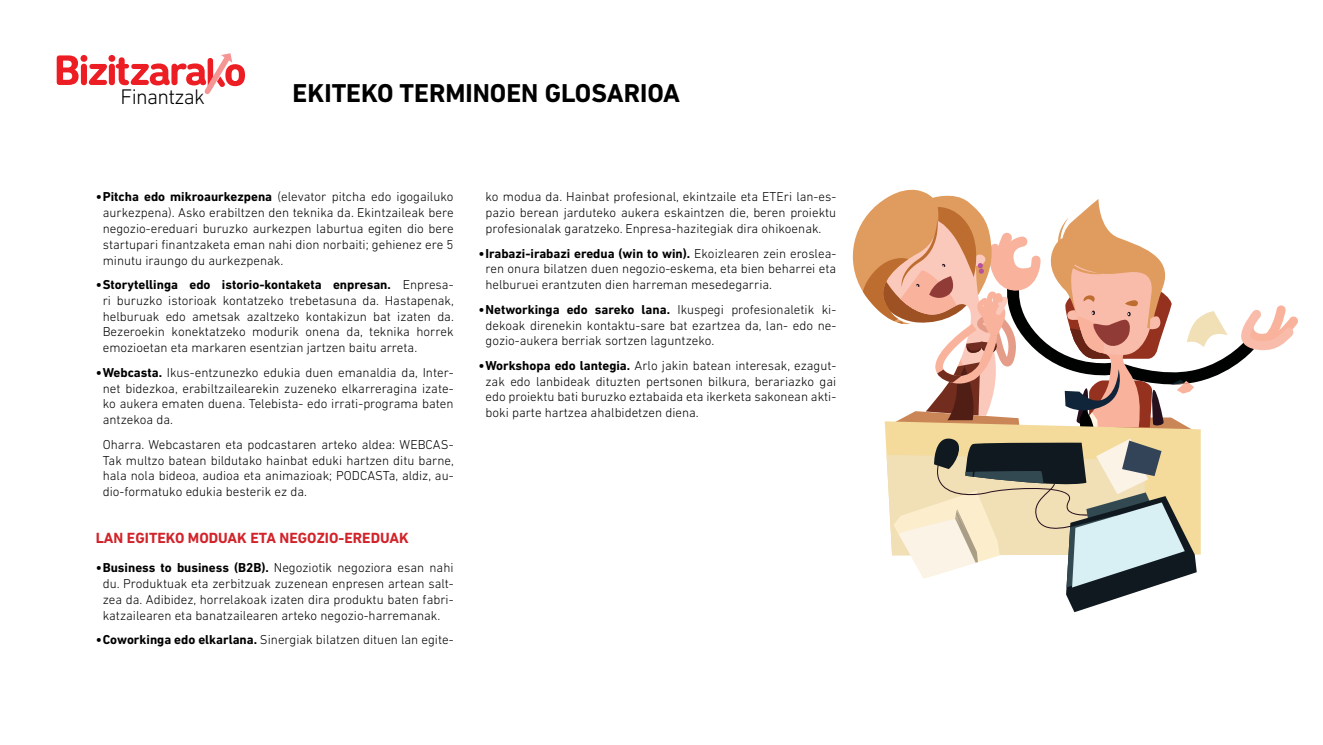
<style>
.page{position:relative;width:1323px;height:745px;background:#fff}
.page>*{position:absolute;margin:0;border:0;box-sizing:border-box;transform-origin:0 0}
.t1{font:700 26.25px "DIN Next LT Pro";color:#000}
.t2{font:300 21.5px "DIN Next LT Pro";letter-spacing:-.03em;color:#000}
.t3{font:700 15px "DIN Next LT Pro";color:#d2232a}
.t4{font:300 13.12px/15.8px "DIN Next LT Pro";color:#000;text-align:justify}
.s1{font-weight:700}
</style>
<div class="page">
<svg style="left:57px;top:53px;width:188px;height:41px"></svg>
<svg style="left:852px;top:189px;width:446px;height:422px"></svg>
<h2 class="t2" style="left:120px;top:84px;width:86px">Finantzak</h2>
<h1 class="t1" style="left:293px;top:78px;width:389px">EKITEKO TERMINOEN GLOSARIOA</h1>
<p class="t4" style="left:103px;top:189px;width:352px;text-indent:-7px"><span class="s1">•Pitcha edo mikroaurkezpena</span> (elevator pitcha edo igogailuko aurkezpena). Asko erabiltzen den teknika da. Ekintzaileak bere negozio-ereduari buruzko aurkezpen laburtua egiten dio bere startupari finantzaketa eman nahi dion norbaiti; gehienez ere 5 minutu iraungo du aurkezpenak.</p>
<p class="t4" style="left:103px;top:276px;width:353px;text-indent:-7px"><span class="s1">•Storytellinga edo istorio-kontaketa enpresan.</span> Enpresa&shy;ri buruzko istorioak kontatzeko trebetasuna da. Hastapenak, helburuak edo ametsak azaltzeko kontakizun bat izaten da.<br>Bezeroekin konektatzeko modurik onena da, teknika horrek emozioetan eta markaren esentzian jartzen baitu arreta.</p>
<p class="t4" style="left:103px;top:364px;width:352px;text-indent:-7px"><span class="s1">•Webcasta.</span> Ikus-entzunezko edukia duen emanaldia da, Inter&shy;net bidezkoa, erabiltzailearekin zuzeneko elkarreragina izate&shy;ko aukera ematen duena. Telebista- edo irrati-programa baten antzekoa da.</p>
<p class="t4" style="left:103px;top:436px;width:353px">Oharra. Webcastaren eta podcastaren arteko aldea: WEBCAS-Tak multzo batean bildutako hainbat eduki hartzen ditu barne, hala nola bideoa, audioa eta animazioak; PODCASTa, aldiz, au&shy;dio-formatuko edukia besterik ez da.</p>
<p class="t3" style="left:96px;top:528px;width:315px">LAN EGITEKO MODUAK ETA NEGOZIO-EREDUAK</p>
<p class="t4" style="left:96px;top:559px;width:359px;text-align:center"><span class="s1">•Business to business (B2B).</span> Negoziotik negoziora esan nahi du. Produktuak eta zerbitzuak zuzenean enpresen artean salt&shy;zea da. Adibidez, horrelakoak izaten dira produktu baten fabri&shy;katzailearen eta banatzailearen arteko negozio-harremanak.</p>
<p class="t4" style="left:96px;top:631px;width:359px"><span class="s1">•Coworkinga edo elkarlana.</span> Sinergiak bilatzen dituen lan egite-</p>
<p class="t4" style="left:485px;top:189px;width:352px">ko modua da. Hainbat profesional, ekintzaile eta ETEri lan-es&shy;pazio berean jarduteko aukera eskaintzen die, beren proiektu profesionalak garatzeko. Enpresa-hazitegiak dira ohikoenak.</p>
<p class="t4" style="left:485px;top:245px;width:352px;text-indent:-7px"><span class="s1">•Irabazi-irabazi eredua (win to win).</span> Ekoizlearen zein eroslea&shy;ren onura bilatzen duen negozio-eskema, eta bien beharrei eta helburuei erantzuten dien harreman mesedegarria.</p>
<p class="t4" style="left:485px;top:301px;width:352px;text-indent:-7px"><span class="s1">•Networkinga edo sareko lana.</span> Ikuspegi profesionaletik ki&shy;dekoak direnekin kontaktu-sare bat ezartzea da, lan- edo ne&shy;gozio-aukera berriak sortzen laguntzeko.</p>
<p class="t4" style="left:485px;top:357px;width:352px;text-indent:-7px"><span class="s1">•Workshopa edo lantegia.</span> Arlo jakin batean interesak, ezagut&shy;zak edo lanbideak dituzten pertsonen bilkura, berariazko gai edo proiektu bati buruzko eztabaida eta ikerketa sakonean akti&shy;boki parte hartzea ahalbidetzen diena.</p>
</div>
